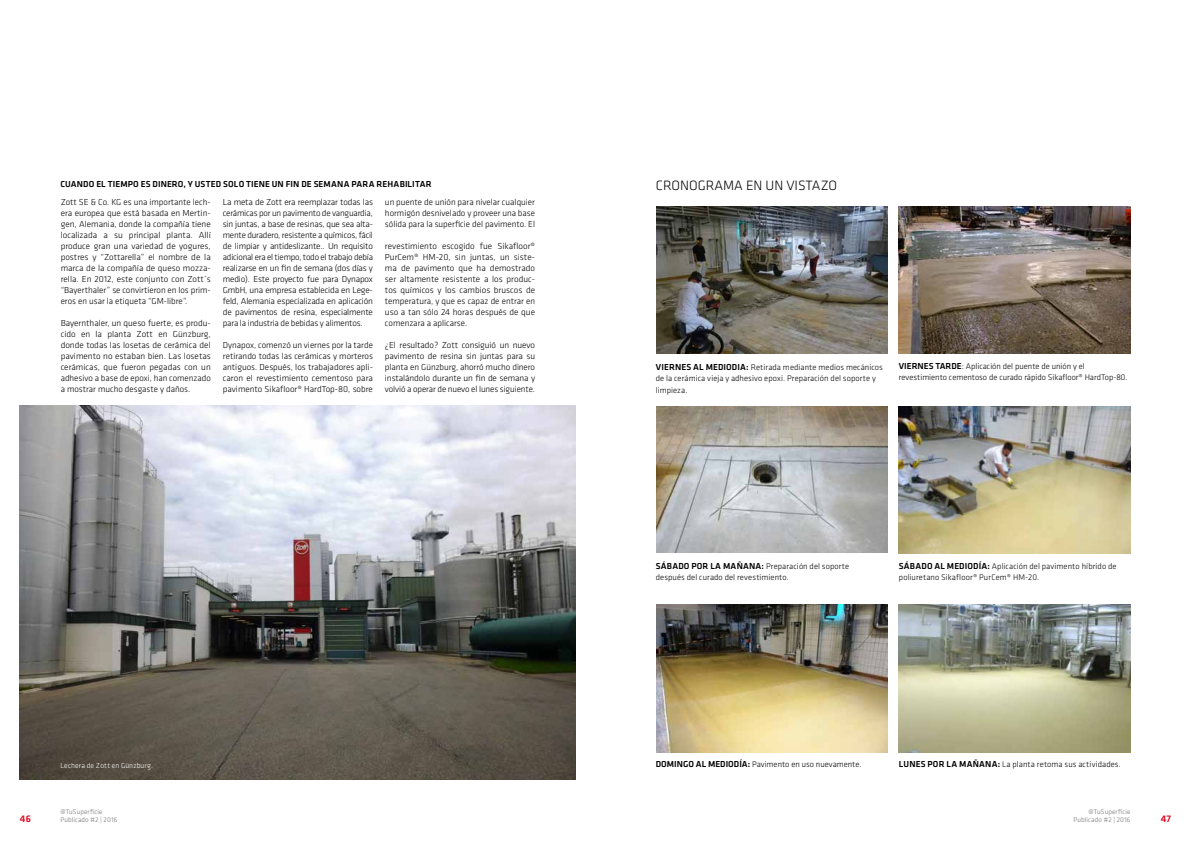
<style>
.page{position:relative;width:1191px;height:842px;background:#fff}
.page>*{position:absolute;margin:0;border:0;box-sizing:border-box;transform-origin:0 0}
.t1{font:300 14px "Klavika";color:#000}
.t2{font:500 10px "Klavika";color:#e2001a}
.t3{font:300 9px/11px "Klavika";color:#000;text-align:justify}
.t4{font:500 9px "Klavika";letter-spacing:.015em;color:#000}
.t5{font:300 8.5px/11.3px "Klavika";letter-spacing:.005em;color:#000}
.t6{font:300 7.5px "Klavika";letter-spacing:.015em;color:#fff}
.t7{font:300 7px/8.4px "Klavika";letter-spacing:.015em;color:#707172;text-align:right}
.s1{font-weight:500;font-size:9px}
.s2{font-size:9px}
</style>
<div class="page">
<img style="left:20px;top:406px;width:555px;height:374px">
<img style="left:656px;top:206px;width:231px;height:148px">
<img style="left:656px;top:406px;width:231px;height:147px">
<img style="left:656px;top:605px;width:231px;height:147px">
<img style="left:899px;top:206px;width:231px;height:148px">
<img style="left:899px;top:406px;width:231px;height:147px">
<img style="left:899px;top:605px;width:231px;height:147px">
<p class="t4" style="left:60px;top:178px;width:373px">CUANDO EL TIEMPO ES DINERO, Y USTED SOLO TIENE UN FIN DE SEMANA PARA REHABILITAR</p>
<p class="t3" style="left:61px;top:196px;width:152px">Zott SE &amp; Co. KG es una importante lech&shy;era europea que está basada en Mertin&shy;gen, Alemania, donde la compañía tiene localizada a su principal planta. Allí produce gran una variedad de yogures, postres y “Zottarella” el nombre de la marca de la compañía de queso mozza&shy;rella. En 2012, este conjunto con Zott´s “Bayerthaler” se convirtieron en los prim&shy;eros en usar la etiqueta “GM-libre”.</p>
<p class="t3" style="left:61px;top:317px;width:152px">Bayernthaler, un queso fuerte, es produ&shy;cido en la planta Zott en Günzburg, donde todas las losetas de cerámica del pavimento no estaban bien. Las losetas cerámicas, que fueron pegadas con un adhesivo a base de epoxi, han comenzado a mostrar mucho desgaste y daños.</p>
<p class="t3" style="left:223px;top:196px;width:152px">La meta de Zott era reemplazar todas las cerámicas por un pavimento de vanguardia, sin juntas, a base de resinas, que sea alta&shy;mente duradero, resistente a químicos, fácil de limpiar y antideslizante.. Un requisito adicional era el tiempo, todo el trabajo debía realizarse en un fin de semana (dos días y medio). Este proyecto fue para Dynapox GmbH, una empresa establecida en Lege&shy;feld, Alemania especializada en aplicación de pavimentos de resina, especialmente para la industria de bebidas y alimentos.</p>
<p class="t3" style="left:223px;top:339px;width:152px">Dynapox, comenzó un viernes por la tarde retirando todas las cerámicas y morteros antiguos. Después, los trabajadores apli&shy;caron el revestimiento cementoso para pavimento Sikafloor® HardTop-80, sobre</p>
<p class="t3" style="left:385px;top:196px;width:152px">un puente de unión para nivelar cualquier hormigón desnivelado y proveer una base sólida para la superficie del pavimento. El</p>
<p class="t3" style="left:385px;top:240px;width:152px">revestimiento escogido fue Sikafloor® PurCem® HM-20, sin juntas, un siste&shy;ma de pavimento que ha demostrado ser altamente resistente a los produc&shy;tos químicos y los cambios bruscos de temperatura, y que es capaz de entrar en uso a tan sólo 24 horas después de que comenzara a aplicarse.</p>
<p class="t3" style="left:385px;top:339px;width:152px">¿El resultado? Zott consiguió un nuevo pavimento de resina sin juntas para su planta en Günzburg, ahorró mucho dinero instalándolo durante un fin de semana y volvió a operar de nuevo el lunes siguiente.</p>
<p class="t6" style="left:60px;top:762px;width:94px">Lechera de Zott en Günzburg.</p>
<h1 class="t1" style="left:656px;top:178px;width:183px">CRONOGRAMA EN UN VISTAZO</h1>
<p class="t5" style="left:656px;top:362px;width:228px"><span class="s1">VIERNES AL MEDIODIA:</span> Retirada mediante medios mecánicos de la cerámica vieja y adhesivo epoxi. Preparación del soporte y limpieza.</p>
<p class="t5" style="left:899px;top:361px;width:230px"><span class="s1">VIERNES TARDE</span><span class="s2">:</span> Aplicación del puente de unión y el revestimiento cementoso de curado rápido Sikafloor® HardTop-80.</p>
<p class="t5" style="left:656px;top:560px;width:195px"><span class="s1">SÁBADO POR LA MAÑANA:</span> Preparación del soporte después del curado del revestimiento.</p>
<p class="t5" style="left:899px;top:560px;width:219px"><span class="s1">SÁBADO AL MEDIODÍA:</span> Aplicación del pavimento híbrido de poliuretano Sikafloor® PurCem® HM-20.</p>
<p class="t5" style="left:656px;top:759px;width:207px"><span class="s1">DOMINGO AL MEDIODÍA:</span> Pavimento en uso nuevamente.</p>
<p class="t5" style="left:899px;top:759px;width:223px"><span class="s1">LUNES POR LA MAÑANA:</span> La planta retoma sus actividades.</p>
<p class="t7" style="left:60px;top:807px;width:58px;text-align:left">@TuSuperficie<br>Publicado #2 | 2016</p>
<p class="t7" style="left:1073px;top:807px;width:58px">@TuSuperficie<br>Publicado #2 | 2016</p>
<p class="t2" style="left:20px;top:812px;width:13px">46</p>
<p class="t2" style="left:1160px;top:812px;width:12px">47</p>
</div>
